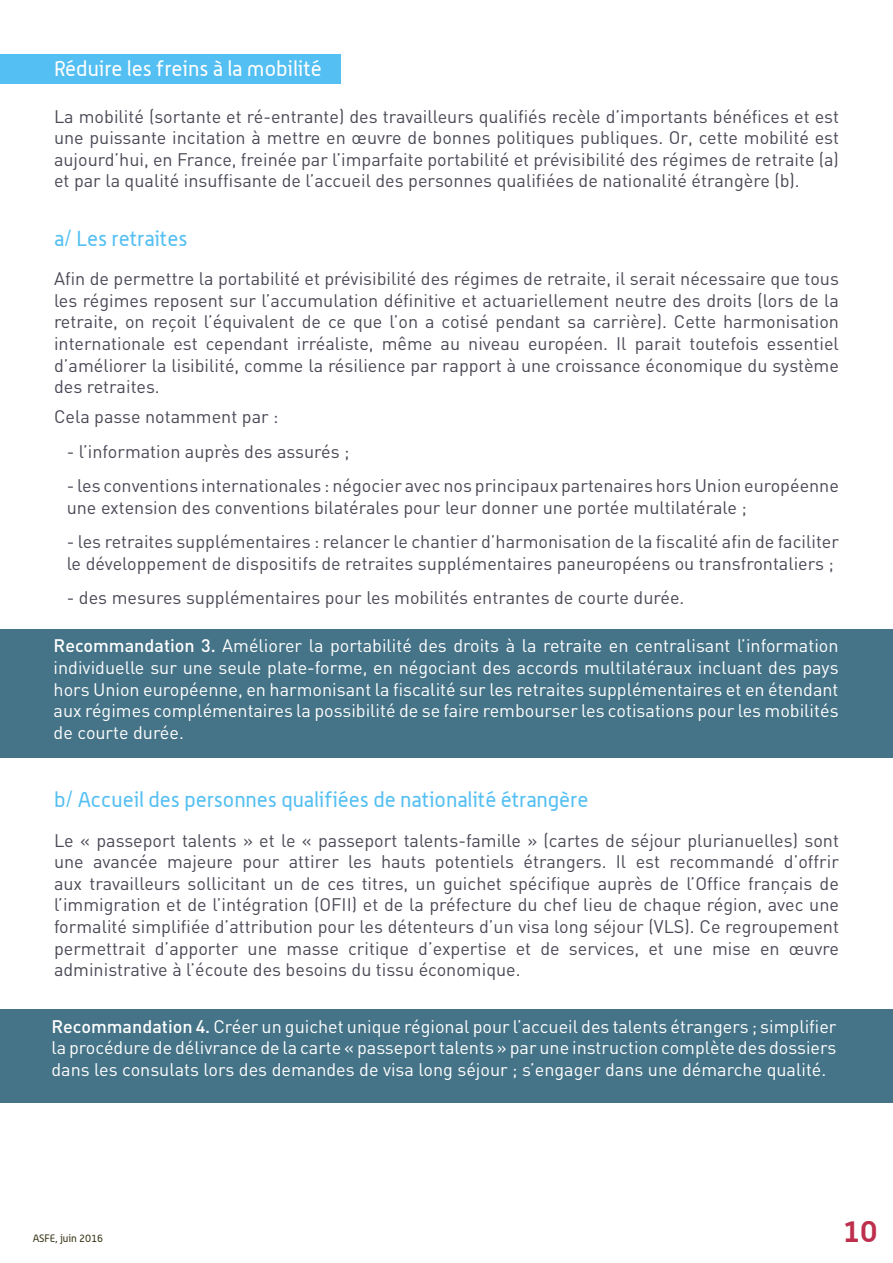
<style>
.page{position:relative;width:893px;height:1263px;background:#fff}
.page>*{position:absolute;margin:0;border:0;box-sizing:border-box;transform-origin:0 0}
.t1{font:700 30px "Alwyn";color:#be2f4d}
.t2{font:21px "Alwyn";color:#54bff2}
.t3{font:21px "Alwyn";color:#fff}
.t4{font:18px/21.6px "DIN";color:#4a4a57;text-align:justify}
.t5{font:18px/21.6px "DIN";color:#fff;text-align:justify}
.t6{font:10.5px "Alwyn";color:#343011}
.s1{font-weight:500}
</style>
<div class="page">
<div style="left:0;top:54px;width:340px;height:30px;background:#54bff2"></div>
<hr style="left:892px;top:245px;width:1px;height:30px;background:#54bff2">
<div style="left:0;top:629px;width:893px;height:129px;background:#457387"></div>
<div style="left:0;top:1009px;width:892px;height:94px;background:#457387"></div>
<hr style="left:892px;top:123px;width:1px;height:93px;background:#457387">
<hr style="left:892px;top:523px;width:1px;height:94px;background:#457387">
<p class="t3" style="left:54px;top:56px;width:269px">Réduire les freins à la mobilité</p>
<p class="t4" style="left:54px;top:105px;width:786px">La mobilité (sortante et ré-entrante) des travailleurs qualifiés recèle d’importants bénéfices et est une puissante incitation à mettre en œuvre de bonnes politiques publiques. Or, cette mobilité est aujourd’hui, en France, freinée par l’imparfaite portabilité et prévisibilité des régimes de retraite (a) et par la qualité insuffisante de l’accueil des personnes qualifiées de nationalité étrangère (b).</p>
<p class="t2" style="left:54px;top:226px;width:135px">a/ Les retraites</p>
<p class="t4" style="left:54px;top:268px;width:786px">Afin de permettre la portabilité et prévisibilité des régimes de retraite, il serait nécessaire que tous les régimes reposent sur l’accumulation définitive et actuariellement neutre des droits (lors de la retraite, on reçoit l’équivalent de ce que l’on a cotisé pendant sa carrière). Cette harmonisation internationale est cependant irréaliste, même au niveau européen. Il parait toutefois essentiel d’améliorer la lisibilité, comme la résilience par rapport à une croissance économique du système des retraites.</p>
<p class="t4" style="left:54px;top:406px;width:226px">Cela passe notamment par :</p>
<p class="t4" style="left:67px;top:440px;width:284px">- l’information auprès des assurés ;</p>
<p class="t4" style="left:67px;top:474px;width:774px">- les conventions internationales : négocier avec nos principaux partenaires hors Union européenne une extension des conventions bilatérales pour leur donner une portée multilatérale ;</p>
<p class="t4" style="left:67px;top:530px;width:774px">- les retraites supplémentaires : relancer le chantier d’harmonisation de la fiscalité afin de faciliter le développement de dispositifs de retraites supplémentaires paneuropéens ou transfrontaliers ;</p>
<p class="t4" style="left:67px;top:586px;width:619px">- des mesures supplémentaires pour les mobilités entrantes de courte durée.</p>
<p class="t5" style="left:54px;top:635px;width:786px"><span class="s1">Recommandation 3.</span> Améliorer la portabilité des droits à la retraite en centralisant l’information individuelle sur une seule plate-forme, en négociant des accords multilatéraux incluant des pays hors Union européenne, en harmonisant la fiscalité sur les retraites supplémentaires et en étendant aux régimes complémentaires la possibilité de se faire rembourser les cotisations pour les mobilités de courte durée.</p>
<p class="t2" style="left:54px;top:787px;width:536px">b/ Accueil des personnes qualifiées de nationalité étrangère</p>
<p class="t4" style="left:54px;top:829px;width:786px">Le « passeport talents » et le « passeport talents-famille » (cartes de séjour plurianuelles) sont une avancée majeure pour attirer les hauts potentiels étrangers. Il est recommandé d’offrir aux travailleurs sollicitant un de ces titres, un guichet spécifique auprès de l’Office français de l’immigration et de l’intégration (OFII) et de la préfecture du chef lieu de chaque région, avec une formalité simplifiée d’attribution pour les détenteurs d’un visa long séjour (VLS). Ce regroupement permettrait d’apporter une masse critique d’expertise et de services, et une mise en œuvre administrative à l’écoute des besoins du tissu économique.</p>
<p class="t5" style="left:51px;top:1015px;width:786px"><span class="s1">Recommandation 4.</span> Créer un guichet unique régional pour l’accueil des talents étrangers ; simplifier la procédure de délivrance de la carte « passeport talents » par une instruction complète des dossiers dans les consulats lors des demandes de visa long séjour ; s’engager dans une démarche qualité.</p>
<p class="t6" style="left:33px;top:1232px;width:72px">ASFE, juin 2016</p>
<p class="t1" style="left:843px;top:1212px;width:36px">10</p>
</div>
